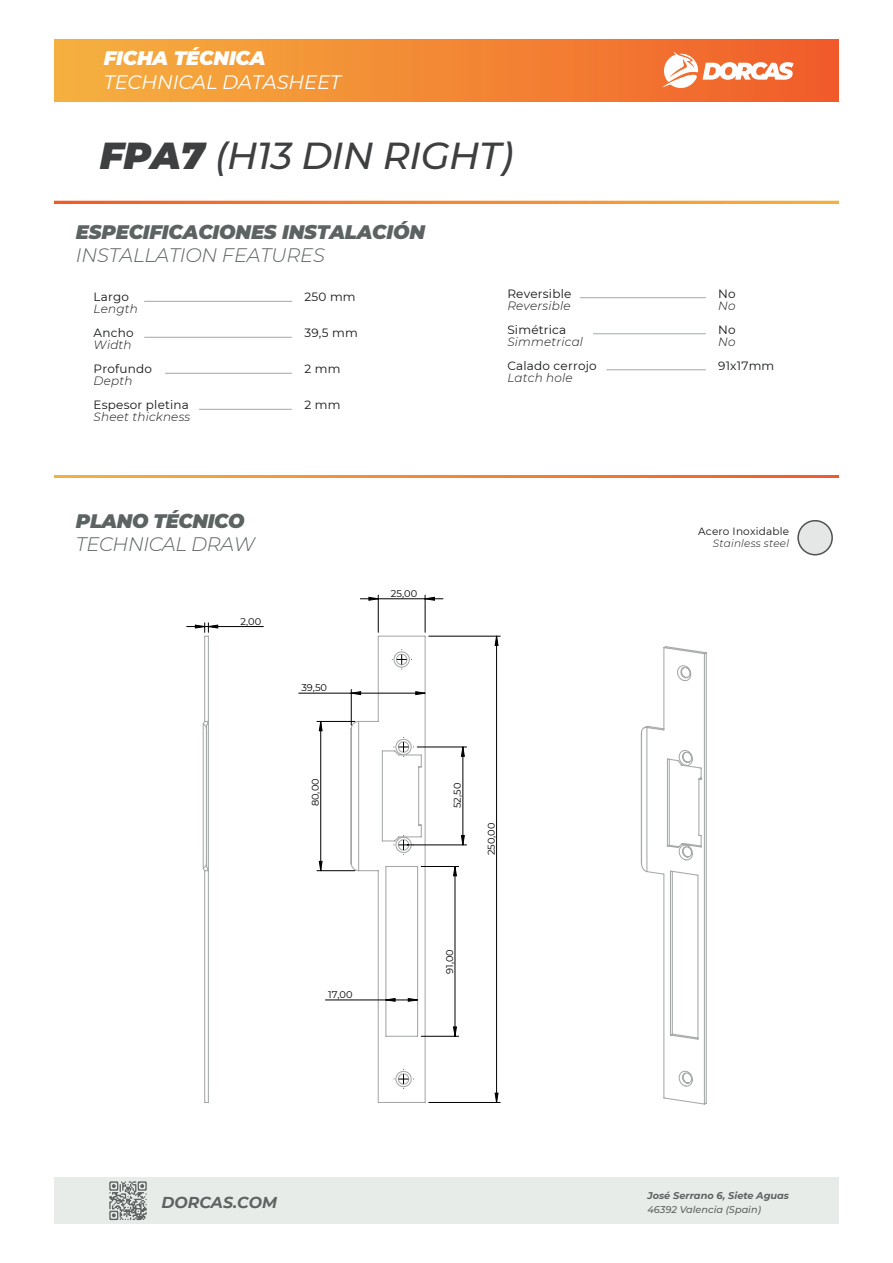
<style>
.page{position:relative;width:893px;height:1263px;background:#fff}
.page>*{position:absolute;margin:0;border:0;box-sizing:border-box;transform-origin:0 0}
.t1{font:italic 500 37.5px "Montserrat";letter-spacing:-.01em;color:#3d3f41}
.t2{font:italic 900 19.5px "Montserrat";letter-spacing:-.01em;color:#5d6262}
.t3{font:italic 300 19.5px "Montserrat";letter-spacing:-.01em;color:#5d6262}
.t4{font:italic 19.5px "Montserrat";letter-spacing:-.01em;color:#fff}
.t5{font:italic 900 19.5px "Montserrat";letter-spacing:-.01em;color:#fff}
.t6{font:italic 700 15.75px "Montserrat";color:#5e6363}
.t7{font:12px "Montserrat";letter-spacing:.015em;color:#111416}
.t8{font:italic 300 12px "Montserrat";letter-spacing:.015em;color:#111416}
.t9{font:10.5px "Montserrat";letter-spacing:.015em;color:#111416}
.t10{font:italic 300 10.5px "Montserrat";letter-spacing:.015em;color:#111416}
.t11{font:9.75px "Montserrat";color:#000001}
.t12{font:italic 700 9.75px "Montserrat";color:#5e6363}
.t13{font:italic 500 9.75px "Montserrat";color:#5e6363}
.s1{font-weight:900}
</style>
<div class="page">
<div style="left:54px;top:1178px;width:785px;height:46px;background:#e8ece8"></div>
<svg style="left:109px;top:1181px;width:38px;height:39px"></svg>
<div style="left:798px;top:521px;width:34px;height:34px;background:#e5e6e6;border-radius:50%"></div>
<div style="left:797px;top:520px;width:36px;height:35px;border:2px solid #4f5252;border-radius:50%"></div>
<img style="left:55px;top:201px;width:784px;height:3px">
<hr style="left:144px;top:301px;width:148px;height:1px;background:#aeb0b1">
<hr style="left:144px;top:337px;width:148px;height:1px;background:#aeb0b1">
<hr style="left:165px;top:373px;width:127px;height:1px;background:#aeb0b1">
<hr style="left:593px;top:333px;width:113px;height:1px;background:#aeb0b1">
<hr style="left:580px;top:297px;width:126px;height:1px;background:#aeb0b1">
<img style="left:54px;top:475px;width:785px;height:3px">
<hr style="left:199px;top:409px;width:93px;height:1px;background:#aeb0b1">
<hr style="left:606px;top:369px;width:100px;height:1px;background:#aeb0b1">
<img style="left:54px;top:39px;width:785px;height:63px">
<svg style="left:661px;top:52px;width:133px;height:39px"></svg>
<svg style="left:640px;top:646px;width:67px;height:459px"></svg>
<hr style="left:299px;top:693px;width:52px;height:1px;background:#000001">
<hr style="left:378px;top:595px;width:1px;height:37px;background:#000001">
<hr style="left:425px;top:595px;width:1px;height:37px;background:#000001">
<hr style="left:208px;top:626px;width:55px;height:1px;background:#000001">
<hr style="left:429px;top:636px;width:71px;height:1px;background:#000001">
<hr style="left:429px;top:1102px;width:71px;height:1px;background:#000001">
<hr style="left:317px;top:721px;width:38px;height:1px;background:#000001">
<hr style="left:317px;top:870px;width:38px;height:1px;background:#000001">
<svg style="left:187px;top:623px;width:31px;height:480px"></svg>
<svg style="left:360px;top:596px;width:83px;height:507px"></svg>
<svg style="left:319px;top:636px;width:179px;height:466px"></svg>
<h2 class="t5" style="left:104px;top:44px;width:163px">FICHA TÉCNICA</h2>
<h2 class="t4" style="left:104px;top:69px;width:239px">TECHNICAL DATASHEET</h2>
<h1 class="t1" style="left:100px;top:129px;width:415px"><span class="s1">FPA7</span> (H13 DIN RIGHT)</h1>
<h2 class="t2" style="left:76px;top:217px;width:351px">ESPECIFICACIONES INSTALACIÓN</h2>
<h2 class="t3" style="left:76px;top:242px;width:250px">INSTALLATION FEATURES</h2>
<p class="t7" style="left:94px;top:289px;width:37px">Largo</p>
<p class="t8" style="left:94px;top:301px;width:46px">Length</p>
<p class="t7" style="left:94px;top:325px;width:41px">Ancho</p>
<p class="t8" style="left:94px;top:337px;width:40px">Width</p>
<p class="t7" style="left:94px;top:361px;width:60px">Profundo</p>
<p class="t8" style="left:94px;top:373px;width:40px">Depth</p>
<p class="t7" style="left:94px;top:397px;width:97px">Espesor pletina</p>
<p class="t8" style="left:94px;top:409px;width:98px">Sheet thickness</p>
<p class="t7" style="left:304px;top:289px;width:53px">250 mm</p>
<p class="t7" style="left:304px;top:325px;width:55px">39,5 mm</p>
<p class="t7" style="left:304px;top:361px;width:38px">2 mm</p>
<p class="t7" style="left:304px;top:397px;width:38px">2 mm</p>
<p class="t7" style="left:507px;top:285px;width:66px">Reversible</p>
<p class="t8" style="left:507px;top:297px;width:65px">Reversible</p>
<p class="t7" style="left:507px;top:321px;width:60px">Simétrica</p>
<p class="t8" style="left:507px;top:333px;width:77px">Simmetrical</p>
<p class="t7" style="left:507px;top:357px;width:91px">Calado cerrojo</p>
<p class="t8" style="left:507px;top:369px;width:67px">Latch hole</p>
<h2 class="t2" style="left:76px;top:506px;width:170px">PLANO TÉCNICO</h2>
<h2 class="t3" style="left:76px;top:531px;width:181px">TECHNICAL DRAW</h2>
<p class="t11" style="left:241px;top:614px;width:22px">2,00</p>
<p class="t11" style="left:301px;top:681px;width:27px">39,50</p>
<p class="t11" style="left:309px;top:806px;width:29px;rotate:-90deg">80,00</p>
<p class="t11" style="left:391px;top:586px;width:28px">25,00</p>
<p class="t11" style="left:451px;top:808px;width:27px;rotate:-90deg">52,50</p>
<p class="t11" style="left:484px;top:855px;width:34px;rotate:-90deg">250,00</p>
<p class="t11" style="left:328px;top:988px;width:26px">17,00</p>
<p class="t11" style="left:443px;top:974px;width:26px;rotate:-90deg">91,00</p>
<p class="t7" style="left:718px;top:285px;width:19px">No</p>
<p class="t8" style="left:718px;top:297px;width:19px">No</p>
<p class="t7" style="left:718px;top:321px;width:19px">No</p>
<p class="t8" style="left:718px;top:333px;width:19px">No</p>
<p class="t7" style="left:718px;top:357px;width:58px">91x17mm</p>
<p class="t9" style="left:698px;top:524px;width:92px">Acero Inoxidable</p>
<p class="t10" style="left:713px;top:536px;width:78px">Stainless steel</p>
<h3 class="t6" style="left:161px;top:1191px;width:117px">DORCAS.COM</h3>
<p class="t12" style="left:647px;top:1188px;width:143px">José Serrano 6, Siete Aguas</p>
<p class="t13" style="left:647px;top:1202px;width:115px">46392 Valencia (Spain)</p>
</div>
